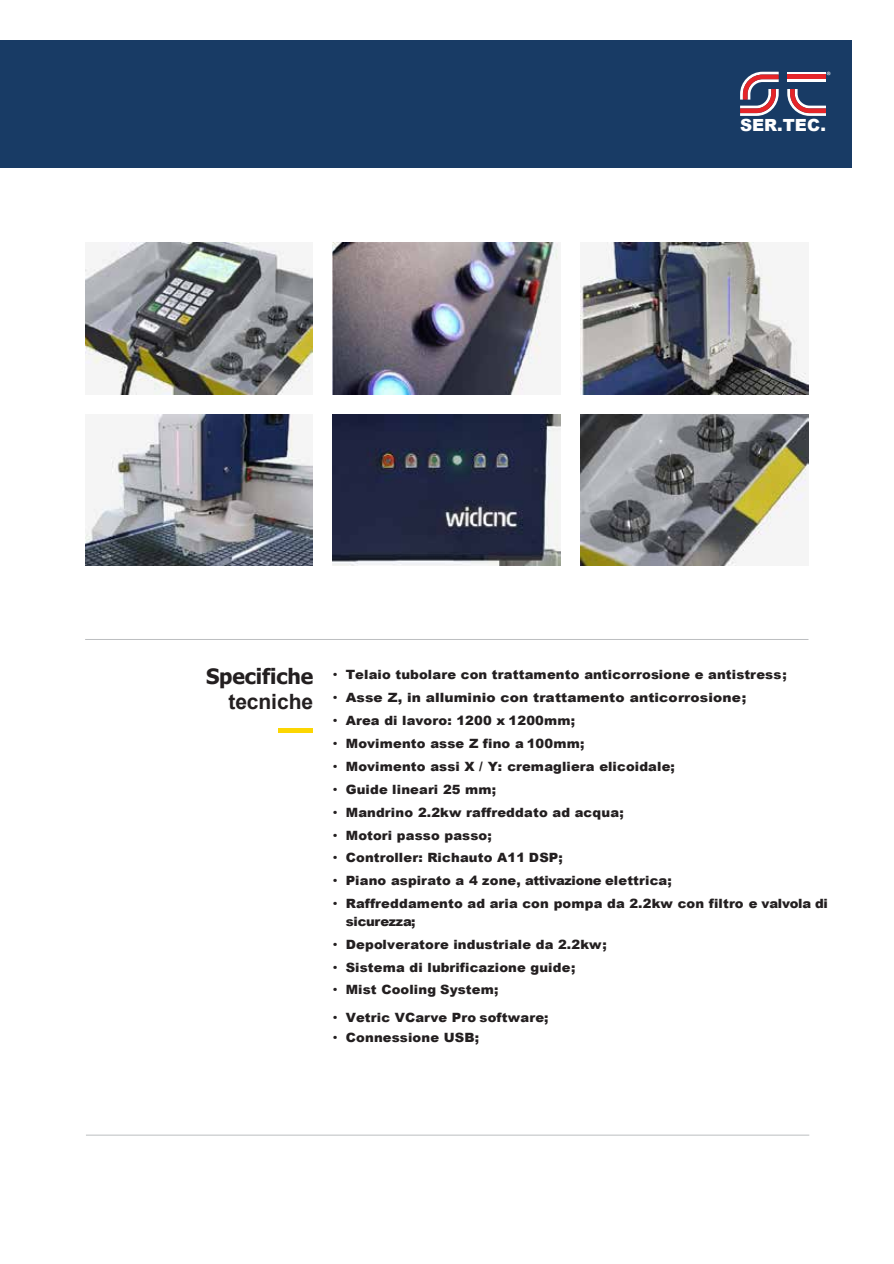
<style>
.page{position:relative;width:894px;height:1264px;background:#fff}
.page>*{position:absolute;margin:0;border:0;box-sizing:border-box;transform-origin:0 0}
.t1{font:700 21px "Tahoma";letter-spacing:-.005em;color:#231f20}
.t2{font:700 21px "Arial";letter-spacing:-.005em;color:#231f20}
.t3{font:900 16.8px "Arial";color:#fff}
.t4{font:900 12.75px/18px "Arial";letter-spacing:.005em;color:#231f20}
.t5{font:900 12.75px "Arial";letter-spacing:.005em;color:#231f20;scale:1.08 1}
.t6{font:10.65px "Myriad Pro";color:#fff}
.s1{font-weight:400}
</style>
<div class="page">
<hr style="left:85px;top:639px;width:723px;height:1px;background:#bcbec0">
<hr style="left:86px;top:1134px;width:723px;height:1px;background:#bcbec0">
<hr style="left:278px;top:728px;width:35px;height:4px;background:#fcd602">
<div style="left:0;top:40px;width:850px;height:128px;background:#183b65"></div>
<img style="left:85px;top:242px;width:228px;height:152px">
<img style="left:333px;top:242px;width:226px;height:152px">
<img style="left:580px;top:242px;width:228px;height:152px">
<img style="left:85px;top:414px;width:228px;height:152px">
<img style="left:333px;top:414px;width:227px;height:152px">
<img style="left:580px;top:414px;width:228px;height:152px">
<hr style="left:787px;top:72px;width:38px;height:2px;background:#fff">
<hr style="left:787px;top:79px;width:38px;height:3px;background:#fff">
<div style="left:787px;top:74px;width:38px;height:5px;background:#e52529"></div>
<svg style="left:787px;top:89px;width:38px;height:27px"></svg>
<svg style="left:740px;top:72px;width:38px;height:44px"></svg>
<p class="t6" style="left:826px;top:68px;width:6px">®</p>
<h2 class="t3" style="left:740px;top:112px;width:87px">SER.TEC.</h2>
<h1 class="t1" style="left:206px;top:661px;width:109px">Specifiche</h1>
<h1 class="t2" style="left:228px;top:686px;width:86px">tecniche</h1>
<p class="t4" style="left:333px;top:665px;width:455px"><span class="s1">•</span> Telaio tubolare con trattamento anticorrosione e antistress;</p>
<p class="t5" style="left:333px;top:688px;width:384px"><span class="s1">•</span> Asse Z, in alluminio con trattamento anticorrosione;</p>
<p class="t4" style="left:333px;top:711px;width:244px"><span class="s1">•</span> Area di lavoro: 1200 x 1200mm;</p>
<p class="t4" style="left:333px;top:734px;width:253px"><span class="s1">•</span> Movimento asse Z fino a 100mm;</p>
<p class="t4" style="left:333px;top:756px;width:343px"><span class="s1">•</span> Movimento assi X / Y: cremagliera elicoidale;</p>
<p class="t4" style="left:333px;top:779px;width:165px"><span class="s1">•</span> Guide lineari 25 mm;</p>
<p class="t4" style="left:333px;top:802px;width:293px"><span class="s1">•</span> Mandrino 2.2kw raffreddato ad acqua;</p>
<p class="t4" style="left:333px;top:825px;width:160px"><span class="s1">•</span> Motori passo passo;</p>
<p class="t4" style="left:333px;top:848px;width:231px"><span class="s1">•</span> Controller: Richauto A11 DSP;</p>
<p class="t4" style="left:333px;top:871px;width:340px"><span class="s1">•</span> Piano aspirato a 4 zone, attivazione elettrica;</p>
<p class="t4" style="left:346px;top:894px;width:483px;text-indent:-13px"><span class="s1">•</span> Raffreddamento ad aria con pompa da 2.2kw con filtro e valvola di sicurezza;</p>
<p class="t4" style="left:333px;top:934px;width:275px"><span class="s1">•</span> Depolveratore industriale da 2.2kw;</p>
<p class="t4" style="left:333px;top:957px;width:244px"><span class="s1">•</span> Sistema di lubrificazione guide;</p>
<p class="t4" style="left:333px;top:980px;width:167px"><span class="s1">•</span> Mist Cooling System;</p>
<p class="t4" style="left:333px;top:1007px;width:217px"><span class="s1">•</span> Vetric VCarve Pro software;</p>
<p class="t4" style="left:333px;top:1027px;width:148px"><span class="s1">•</span> Connessione USB;</p>
</div>
